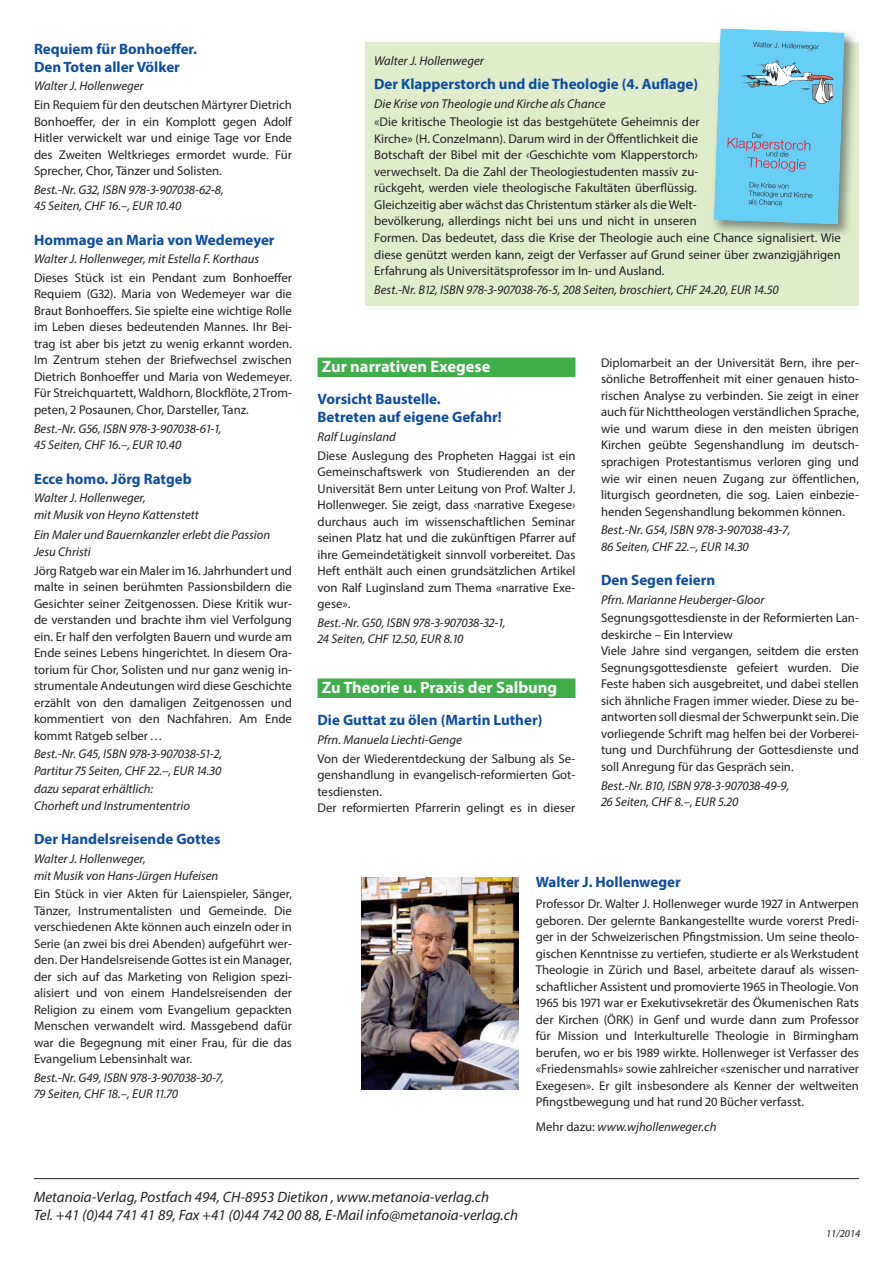
<style>
.page{position:relative;width:893px;height:1263px;background:#fff}
.page>*{position:absolute;margin:0;border:0;box-sizing:border-box;transform-origin:0 0}
.t1{font:700 16.5px "Myriad Pro";color:#fff}
.t2{font:700 15px/18px "Myriad Pro";color:#0d4da1}
.t3{font:italic 15px/18.3px "Myriad Pro";color:#231f20}
.t4{font:12.75px/16.5px "Myriad Pro";color:#231f20;text-align:justify}
.t5{font:italic 12.75px/16.5px "Myriad Pro";color:#231f20}
.t6{font:italic 10.5px "Myriad Pro";color:#231f20}
.s1{color:#161b13}
.s2{font-style:normal}
</style>
<div class="page">
<div style="left:366px;top:43px;width:493px;height:263px;background:#e0edcb"></div>
<hr style="left:34px;top:1178px;width:825px;height:1px;background:#231f20">
<div style="left:317px;top:357px;width:258px;height:20px;background:#40ae49"></div>
<div style="left:317px;top:678px;width:258px;height:20px;background:#40ae49"></div>
<img style="left:711px;top:32px;width:147px;height:203px">
<img style="left:711px;top:233px;width:130px;height:2px">
<svg style="left:714px;top:28px;width:131px;height:196px;background:#72c7e6"></svg>
<img style="left:362px;top:877px;width:157px;height:212px">
<p class="t2" style="left:34px;top:41px;width:165px">Requiem für Bonhoeffer.<br>Den Toten aller Völker</p>
<p class="t5" style="left:34px;top:79px;width:111px">Walter J. Hollenweger</p>
<p class="t4" style="left:34px;top:98px;width:259px">Ein Requiem für den deutschen Märtyrer Dietrich Bonhoeffer, der in ein Komplott gegen Adolf Hitler verwickelt war und einige Tage vor Ende des Zweiten Weltkrieges ermordet wurde. Für Sprecher, Chor, Tänzer und Solisten.</p>
<p class="t5" style="left:34px;top:182px;width:191px">Best.-Nr. G32, ISBN 978-3-907038-62-8,<br>45 Seiten, CHF 16.–, EUR 10.40</p>
<p class="t2" style="left:34px;top:232px;width:242px">Hommage an Maria von Wedemeyer</p>
<p class="t5" style="left:34px;top:252px;width:227px">Walter J. Hollenweger, mit Estella F. Korthaus</p>
<p class="t4" style="left:34px;top:271px;width:259px">Dieses Stück ist ein Pendant zum Bonhoeffer Requiem (G32). Maria von Wedemeyer war die Braut Bonhoeffers. Sie spielte eine wichtige Rolle im Leben dieses bedeutenden Mannes. Ihr Bei&shy;trag ist aber bis jetzt zu wenig erkannt worden.<br>Im Zentrum stehen der Briefwechsel zwischen Dietrich Bonhoeffer und Maria von Wedemeyer.<br>Für Streichquartett, Waldhorn, Blockflöte, 2 Trom&shy;peten, 2 Posaunen, Chor, Darsteller, Tanz.</p>
<p class="t5" style="left:34px;top:421px;width:189px">Best.-Nr. G56, ISBN 978-3-907038-61-1,<br>45 Seiten, CHF 16.–, EUR 10.40</p>
<p class="t2" style="left:34px;top:471px;width:159px">Ecce homo. Jörg Ratgeb</p>
<p class="t5" style="left:34px;top:491px;width:166px">Walter J. Hollenweger,<br>mit Musik von Heyno Kattenstett</p>
<p class="t5" style="left:34px;top:528px;width:238px">Ein Maler und Bauernkanzler erlebt die Passion<br>Jesu Christi</p>
<p class="t4" style="left:34px;top:563px;width:259px">Jörg Ratgeb war ein Maler im 16. Jahrhundert und malte in seinen berühmten Passionsbildern die Gesichter seiner Zeitgenossen. Diese Kritik wur&shy;de verstanden und brachte ihm viel Verfolgung ein. Er half den verfolgten Bauern und wurde am Ende seines Lebens hingerichtet. In diesem Ora&shy;torium für Chor, Solisten und nur ganz wenig in&shy;strumentale Andeutungen wird diese Geschichte erzählt von den damaligen Zeitgenossen und kommentiert von den Nachfahren. Am Ende kommt Ratgeb selber …</p>
<p class="t5" style="left:34px;top:747px;width:190px">Best.-Nr. G45, ISBN 978-3-907038-51-2,<br>Partitur 75 Seiten, CHF 22.–, EUR 14.30</p>
<p class="t5" style="left:34px;top:782px;width:158px">dazu separat erhältlich:<br>Chorheft und Instrumententrio</p>
<p class="t2" style="left:34px;top:832px;width:188px">Der Handelsreisende Gottes</p>
<p class="t5" style="left:34px;top:852px;width:186px">Walter J. Hollenweger,<br>mit Musik von Hans-Jürgen Hufeisen</p>
<p class="t4" style="left:34px;top:887px;width:259px">Ein Stück in vier Akten für Laienspieler, Sänger, Tänzer, Instrumentalisten und Gemeinde. Die verschiedenen Akte können auch einzeln oder in Serie (an zwei bis drei Abenden) aufgeführt wer&shy;den. Der Handelsreisende Gottes ist ein Manager, der sich auf das Marketing von Religion spezi&shy;alisiert und von einem Handelsreisenden der Religion zu einem vom Evangelium gepackten Menschen verwandelt wird. Massgebend dafür war die Begegnung mit einer Frau, für die das Evangelium Lebensinhalt war.</p>
<p class="t5" style="left:34px;top:1070px;width:191px">Best.-Nr. G49, ISBN 978-3-907038-30-7,<br>79 Seiten, CHF 18.–, EUR 11.70</p>
<p class="t5" style="left:374px;top:54px;width:111px">Walter J. Hollenweger</p>
<p class="t2" style="left:374px;top:77px;width:326px">Der Klapperstorch und die Theologie (4. Auflage)</p>
<p class="t5" style="left:374px;top:97px;width:233px">Die Krise von Theologie und Kirche als Chance</p>
<p class="t4" style="left:374px;top:115px;width:468px;text-align:left">«Die kritische Theologie ist das bestgehütete Geheimnis der<br>Kirche» (H. Conzelmann). Darum wird in der Öffentlichkeit die<br>Botschaft der Bibel mit der ‹Geschichte vom Klapperstorch›<br>verwechselt. Da die Zahl der Theologiestudenten massiv zu-<br>rückgeht, werden viele theologische Fakultäten überflüssig.<br>Gleichzeitig aber wächst das Chris tentum stärker als die Welt-<br>bevölkerung, allerdings nicht bei uns und nicht in unseren<br>Formen. Das bedeutet, dass die Krise der Theologie auch eine <span class="s1">Chance signalisiert Wie</span></p>
<p class="t4" style="left:374px;top:231px;width:468px;text-align:left;text-indent:440px">. diese genützt werden kann, zeigt der Verfasser auf Grund seiner über zwanzigjährigen<br>Erfahrung als Universitätsprofessor im In- und Ausland.</p>
<p class="t5" style="left:374px;top:282px;width:406px">Best.-Nr. B12, ISBN 978-3-907038-76-5, 208 Seiten, broschiert, CHF 24.20, EUR 14.50</p>
<p class="t1" style="left:322px;top:360px;width:170px">Zur narrativen Exegese</p>
<p class="t2" style="left:317px;top:392px;width:186px">Vorsicht Baustelle.<br>Betreten auf eigene Gefahr!</p>
<p class="t5" style="left:317px;top:430px;width:80px">Ralf Luginsland</p>
<p class="t4" style="left:317px;top:448px;width:259px">Diese Auslegung des Propheten Haggai ist ein Gemeinschaftswerk von Studierenden an der Universität Bern unter Leitung von Prof. Walter J.<br>Hollenweger. Sie zeigt, dass ‹narrative Exegese› durchaus auch im wissenschaftlichen Seminar seinen Platz hat und die zukünftigen Pfarrer auf ihre Gemeindetätigkeit sinnvoll vorbereitet. Das Heft enthält auch einen grundsätzlichen Artikel von Ralf Luginsland zum Thema «narrative Exe&shy;gese».</p>
<p class="t5" style="left:317px;top:615px;width:189px">Best.-Nr. G50, ISBN 978-3-907038-32-1,<br>24 Seiten, CHF 12.50, EUR 8.10</p>
<p class="t1" style="left:322px;top:681px;width:237px">Zu Theorie u. Praxis der Salbung</p>
<p class="t2" style="left:317px;top:713px;width:226px">Die Guttat zu ölen (Martin Luther)</p>
<p class="t5" style="left:317px;top:733px;width:146px">Pfrn. Manuela Liechti-Genge</p>
<p class="t4" style="left:317px;top:751px;width:259px;text-align:left">Von der Wiederentdeckung der Salbung als Se&shy;genshandlung in evangelisch-reformierten Got&shy;tesdiensten.<br>Der reformierten Pfarrerin gelingt es in dieser</p>
<p class="t4" style="left:601px;top:356px;width:259px">Diplomarbeit an der Universität Bern, ihre per&shy;sönliche Betroffenheit mit einer genauen histo&shy;rischen Analyse zu verbinden. Sie zeigt in einer auch für Nichttheologen verständlichen Sprache, wie und warum diese in den meisten übrigen Kirchen geübte Segenshandlung im deutsch&shy;sprachigen Protestantismus verloren ging und wie wir einen neuen Zugang zur öffentlichen, liturgisch geordneten, die sog. Laien einbezie&shy;henden Segenshandlung bekommen können.</p>
<p class="t5" style="left:601px;top:523px;width:191px">Best.-Nr. G54, ISBN 978-3-907038-43-7,<br>86 Seiten, CHF 22.–, EUR 14.30</p>
<p class="t2" style="left:601px;top:572px;width:116px">Den Segen feiern</p>
<p class="t5" style="left:601px;top:592px;width:165px">Pfrn. Marianne Heuberger-Gloor</p>
<p class="t4" style="left:601px;top:611px;width:259px;text-align:left">Segnungsgottesdienste in der Reformierten Lan&shy;deskirche – Ein Interview<br>Viele Jahre sind vergangen, seitdem die ersten Segnungsgottesdienste gefeiert wurden. Die Feste haben sich ausgebreitet, und dabei stellen sich ähnliche Fragen immer wieder. Diese zu be&shy;antworten soll diesmal der Schwerpunkt sein. Die vorliegende Schrift mag helfen bei der Vorberei&shy;tung und Durchführung der Gottesdienste und soll Anregung für das Gespräch sein.</p>
<p class="t5" style="left:601px;top:778px;width:190px">Best.-Nr. B10, ISBN 978-3-907038-49-9,<br>26 Seiten, CHF 8.–, EUR 5.20</p>
<p class="t2" style="left:536px;top:875px;width:146px">Walter J. Hollenweger</p>
<p class="t4" style="left:536px;top:897px;width:325px">Professor Dr. Walter J. Hollenweger wurde 1927 in Antwerpen geboren. Der gelernte Bankangestellte wurde vorerst Predi&shy;ger in der Schweizerischen Pfingstmission. Um seine theolo&shy;gischen Kenntnisse zu vertiefen, studierte er als Werkstudent Theologie in Zürich und Basel, arbeitete darauf als wissen&shy;schaftlicher Assistent und promovierte 1965 in Theologie. Von 1965 bis 1971 war er Exekutivsekretär des Ökumenischen Rats der Kirchen (ÖRK) in Genf und wurde dann zum Professor für Mission und Interkulturelle Theologie in Birmingham berufen, wo er bis 1989 wirkte. Hollenweger ist Verfasser des «Friedensmahls» sowie zahlreicher «szenischer und narrativer Exegesen». Er gilt insbesondere als Kenner der weltweiten Pfingstbewegung und hat rund 20 Bücher verfasst.</p>
<p class="t5" style="left:536px;top:1120px;width:182px"><span class="s2">Mehr dazu:</span> www.wjhollenweger.ch</p>
<p class="t3" style="left:34px;top:1189px;width:486px">Metanoia-Verlag, Postfach 494, CH-8953 Dietikon , www.metanoia-verlag.ch<br>Tel. +41 (0)44 741 41 89, Fax +41 (0)44 742 00 88, E-Mail info@metanoia-verlag.ch</p>
<p class="t6" style="left:826px;top:1229px;width:36px">11/2014</p>
</div>
